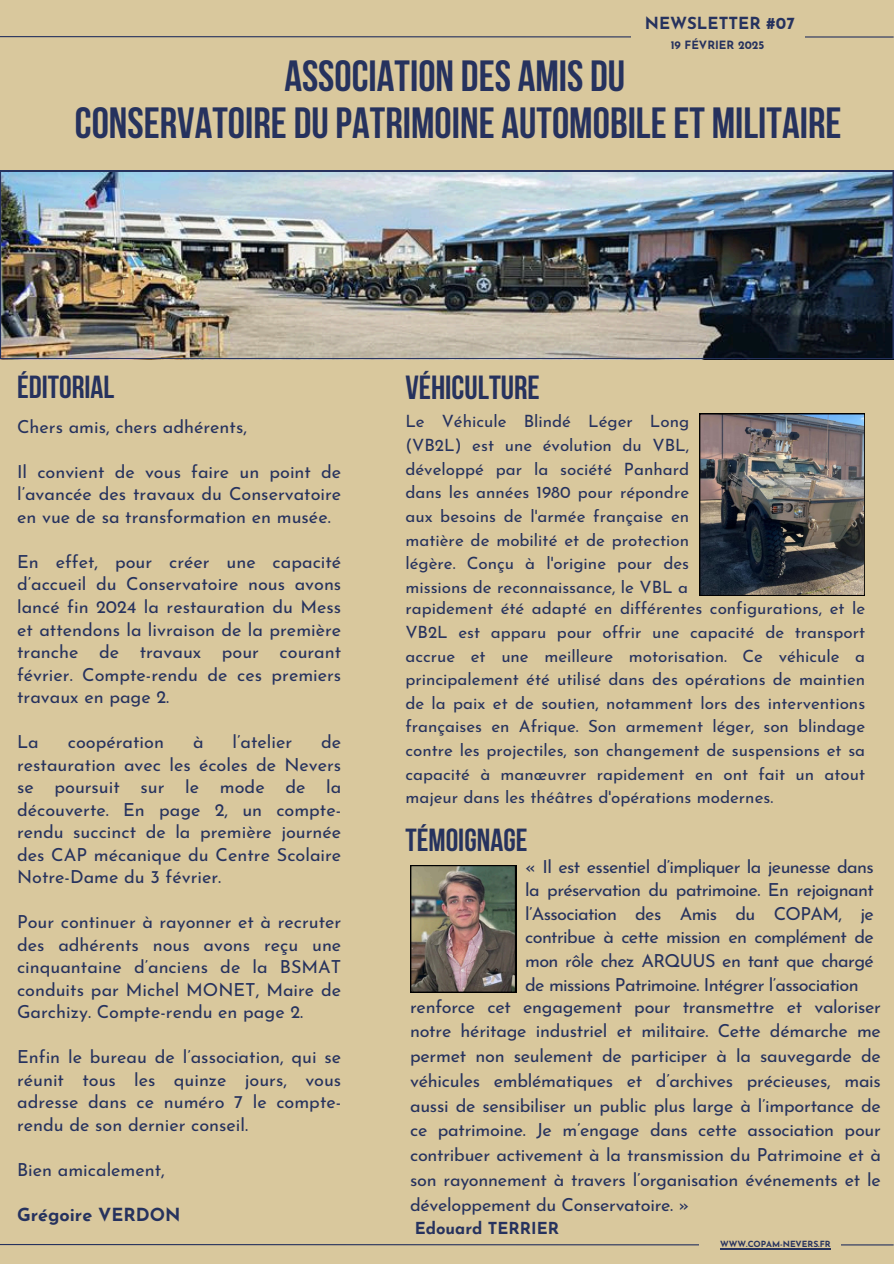
<style>
.page{position:relative;width:894px;height:1264px;background:#fff}
.page>*{position:absolute;margin:0;border:0;box-sizing:border-box;transform-origin:0 0}
.t1{font:700 43.5px/47px "Bebas Neue";color:#26325e;text-align:center}
.t2{font:700 33.3px "Bebas Neue";color:#26325e}
.t3{font:700 31.8px "Bebas Neue";color:#26325e}
.t4{font:18px/22.5px "Josefin Sans";color:#26325e;text-align:justify}
.t5{font:700 18px "Josefin Sans";color:#26325e}
.t6{font:16.95px/23.7px "Josefin Sans";color:#26325e;text-align:justify}
.t7{font:700 16.65px "Josefin Sans";color:#26325e}
.t8{font:700 16.5px "Josefin Sans";color:#26325e}
.t9{font:700 11.4px "Josefin Sans";color:#26325e}
.t10{font:700 8.55px "Josefin Sans";color:#26325e}
</style>
<div class="page">
<div style="left:0;top:0;width:893px;height:1263px;background:#d9c89d"></div>
<hr style="left:0;top:36px;width:893px;height:2px;background:#26325e">
<div style="left:630px;top:0;width:174px;height:85px;background:#d9c89d"></div>
<img style="left:0;top:171px;width:893px;height:188px">
<hr style="left:0;top:1243px;width:893px;height:2px;background:#26325e">
<div style="left:699px;top:1227px;width:141px;height:34px;background:#d9c89d"></div>
<hr style="left:720px;top:1247px;width:110px;height:2px;background:#26325e">
<img style="left:410px;top:865px;width:106px;height:127px">
<img style="left:699px;top:413px;width:165px;height:182px">
<h3 class="t7" style="left:644px;top:16px;width:151px">NEWSLETTER #07</h3>
<h3 class="t9" style="left:670px;top:40px;width:95px">19 FÉVRIER 2025</h3>
<h2 class="t1" style="left:75px;top:56px;width:767px">ASSOCIATION DES AMIS DU<br>CONSERVATOIRE DUPATRIMOINE AUTOMOBILEET MILITAIRE</h2>
<h2 class="t3" style="left:17px;top:374px;width:99px">ÉDITORIAL</h2>
<h5 class="t4" style="left:17px;top:417px;width:231px">Chers amis, chers adhérents,</h5>
<h5 class="t4" style="left:17px;top:462px;width:325px">Il convient de vous faire un point de l’avancée des travaux du Conservatoire en vue de sa transformation en musée.</h5>
<h5 class="t4" style="left:17px;top:552px;width:325px">En effet, pour créer une capacité d’accueil du Conservatoire nous avons lancé fin 2024 la restauration du Mess et attendons la livraison de la première tranche de travaux pour courant février. Compte-rendu de ces premiers travaux en page 2.</h5>
<h5 class="t4" style="left:17px;top:732px;width:23px">La</h5>
<h5 class="t4" style="left:68px;top:732px;width:98px">coopération</h5>
<h5 class="t4" style="left:193px;top:732px;width:12px">à</h5>
<h5 class="t4" style="left:232px;top:732px;width:61px">l’atelier</h5>
<h5 class="t4" style="left:17px;top:732px;width:325px;text-indent:304px">de restauration avec les écoles de Nevers se poursuit sur le mode de la découverte. En page 2, un compte&shy;rendu succinct de la première journée des CAP mécanique du Centre Scolaire Notre-Dame du 3 février.</h5>
<h5 class="t4" style="left:17px;top:912px;width:325px">Pour continuer à rayonner et à recruter des adhérents nous avons reçu une cinquantaine d’anciens de la BSMAT conduits par Michel MONET, Maire de Garchizy. Compte-rendu en page 2.</h5>
<h5 class="t4" style="left:17px;top:1047px;width:325px">Enfin le bureau de l’association, qui se réunit tous les quinze jours, vous adresse dans ce numéro 7 le compte&shy;rendu de son dernier conseil.</h5>
<h5 class="t4" style="left:17px;top:1159px;width:149px">Bien amicalement,</h5>
<h4 class="t5" style="left:17px;top:1207px;width:165px">Grégoire VERDON</h4>
<p class="t2" style="left:405px;top:373px;width:136px">VÉHICULTURE</p>
<p class="t6" style="left:405px;top:411px;width:285px">Le Véhicule Blindé Léger Long (VB2L) est une évolution du VBL, développé par la société Panhard dans les années 1980 pour répondre aux besoins de l'armée française en matière de mobilité et de protection légère. Conçu à l'origine pour des missions de reconnaissance, le VBL a</p>
<h5 class="t6" style="left:405px;top:598px;width:461px">rapidement été adapté en différentes configurations, et le VB2L est apparu pour offrir une capacité de transport accrue et une meilleure motorisation. Ce véhicule a principalement été utilisé dans des opérations de maintien de la paix et de soutien, notamment lors des interventions françaises en Afrique. Son armement léger, son blindage contre les projectiles, son changement de suspensions et sa capacité à manœuvrer rapidement en ont fait un atout majeur dans les théâtres d'opérations modernes.</h5>
<h5 class="t3" style="left:405px;top:826px;width:123px">TÉMOIGNAGE</h5>
<h2 class="t4" style="left:525px;top:856px;width:350px;line-height:23.7px">« Il est essentiel d’impliquer la jeunesse dans la préservation du patrimoine. En rejoignant l’Association des Amis du COPAM, je contribue à cette mission en complément de mon rôle chez ARQUUS en tant que chargé de missions Patrimoine. Intégrer l’association</h2>
<p class="t4" style="left:410px;top:995px;width:472px;line-height:24.8px">renforce cet engagement pour transmettre et valoriser notre héritage industriel et militaire. Cette démarche me permet non seulement de participer à la sauvegarde de véhicules emblématiques et d’archives précieuses, mais aussi de sensibiliser un public plus large à l’importance de ce patrimoine. Je m’engage dans cette association pour contribuer activement à la transmission du Patrimoine et à son rayonnement à travers l’organisation événements et le développement du Conservatoire. »</p>
<p class="t8" style="left:415px;top:1221px;width:145px">Edouard TERRIER</p>
<h1 class="t10" style="left:720px;top:1240px;width:112px">WWW.COPAM-NEVERS.FR</h1>
</div>
